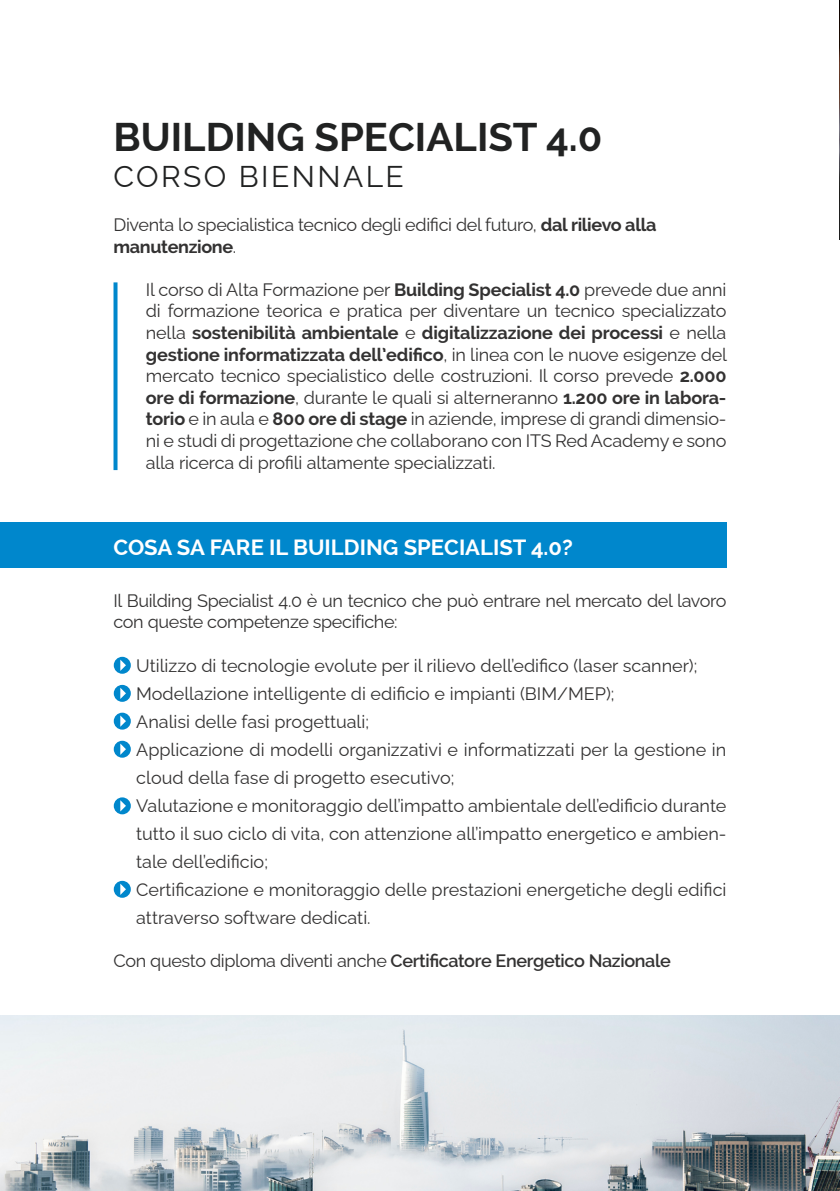
<style>
.page{position:relative;width:840px;height:1191px;background:#fff}
.page>*{position:absolute;margin:0;border:0;box-sizing:border-box;transform-origin:0 0}
.t1{font:700 40px "Raleway";color:#212222}
.t2{font:30px "Raleway";letter-spacing:.08em;color:#212222}
.t3{font:700 22px "Raleway";color:#fff}
.t4{font:18px/28px "Raleway";color:#333232;text-align:justify}
.t5{font:18px/21.6px "Raleway";letter-spacing:-.02em;color:#333232}
.t6{font:600 18px "Raleway";letter-spacing:-.02em;color:#333232}
.s1{font-weight:700}
.s2{font-weight:400}
</style>
<div class="page">
<img style="left:839px;top:0;width:1px;height:240px">
<svg style="left:113px;top:282px;width:4px;height:188px"></svg>
<div style="left:0;top:522px;width:726px;height:46px;background:#0087cc"></div>
<img style="left:0;top:1015px;width:839px;height:176px">
<div style="left:114px;top:657px;width:17px;height:17px;background:#0087cc;border-radius:50%"></div>
<svg style="left:120px;top:659px;width:6px;height:12px"></svg>
<div style="left:114px;top:685px;width:17px;height:17px;background:#0087cc;border-radius:50%"></div>
<svg style="left:120px;top:688px;width:6px;height:11px"></svg>
<div style="left:114px;top:712px;width:17px;height:17px;background:#0087cc;border-radius:50%"></div>
<svg style="left:120px;top:715px;width:6px;height:12px"></svg>
<div style="left:114px;top:740px;width:17px;height:17px;background:#0087cc;border-radius:50%"></div>
<svg style="left:120px;top:743px;width:6px;height:12px"></svg>
<div style="left:114px;top:797px;width:17px;height:17px;background:#0087cc;border-radius:50%"></div>
<svg style="left:120px;top:800px;width:6px;height:11px"></svg>
<div style="left:114px;top:881px;width:17px;height:16px;background:#0087cc;border-radius:50%"></div>
<svg style="left:120px;top:883px;width:6px;height:12px"></svg>
<h1 class="t1" style="left:113px;top:114px;width:490px">BUILDING SPECIALIST 4.0</h1>
<h2 class="t2" style="left:113px;top:152px;width:292px">CORSO BIENNALE</h2>
<p class="t5" style="left:113px;top:212px;width:544px">Diventa lo specialistica tecnico degli edifici del futuro, <span class="s1">dal rilievo alla manutenzione</span>.</p>
<p class="t4" style="left:146px;top:277px;width:582px;line-height:21.6px">Il corso di Alta Formazione per <span class="s1">Building Specialist 4.0</span> prevede due anni di formazione teorica e pratica per diventare un tecnico specializzato nella <span class="s1">sostenibilità ambientale</span> e <span class="s1">digitalizzazione dei processi</span> e nella <span class="s1">gestione informatizzata dell’edifico</span>, in linea con le nuove esigenze del mercato tecnico specialistico delle costruzioni. Il corso prevede <span class="s1">2.000 ore di formazione</span>, durante le quali si alterneranno <span class="s1">1.200 ore in labora&shy;torio</span> e in aula e <span class="s1">800 ore di stage</span> in aziende, imprese di grandi dimensio&shy;ni e studi di progettazione che collaborano con ITS Red Academy e sono alla ricerca di profili altamente specializzati.</p>
<p class="t3" style="left:113px;top:535px;width:460px">COSA SA FARE IL BUILDING SPECIALIST 4.0?</p>
<p class="t5" style="left:113px;top:587px;width:614px">Il Building Specialist 4.0 è un tecnico che può entrare nel mercato del lavoro con queste competenze specifiche:</p>
<p class="t4" style="left:136px;top:649px;width:591px;text-align:left">Utilizzo di tecnologie evolute per il rilievo dell’edifico (laser scanner); Modellazione intelligente di edificio e impianti (BIM/MEP);<br>Analisi delle fasi progettuali;<br>Applicazione di modelli organizzativi e informatizzati per la gestione in cloud della fase di progetto esecutivo;<br>Valutazione e monitoraggio dell’impatto ambientale dell’edificio durante tutto il suo ciclo di vita, con attenzione all’impatto energetico e ambien&shy;tale dell’edificio;<br>Certificazione e monitoraggio delle prestazioni energetiche degli edifici attraverso software dedicati.</p>
<p class="t6" style="left:113px;top:950px;width:558px"><span class="s2">Con questo diploma diventi anche</span> Certificatore Energetico Nazionale</p>
</div>
